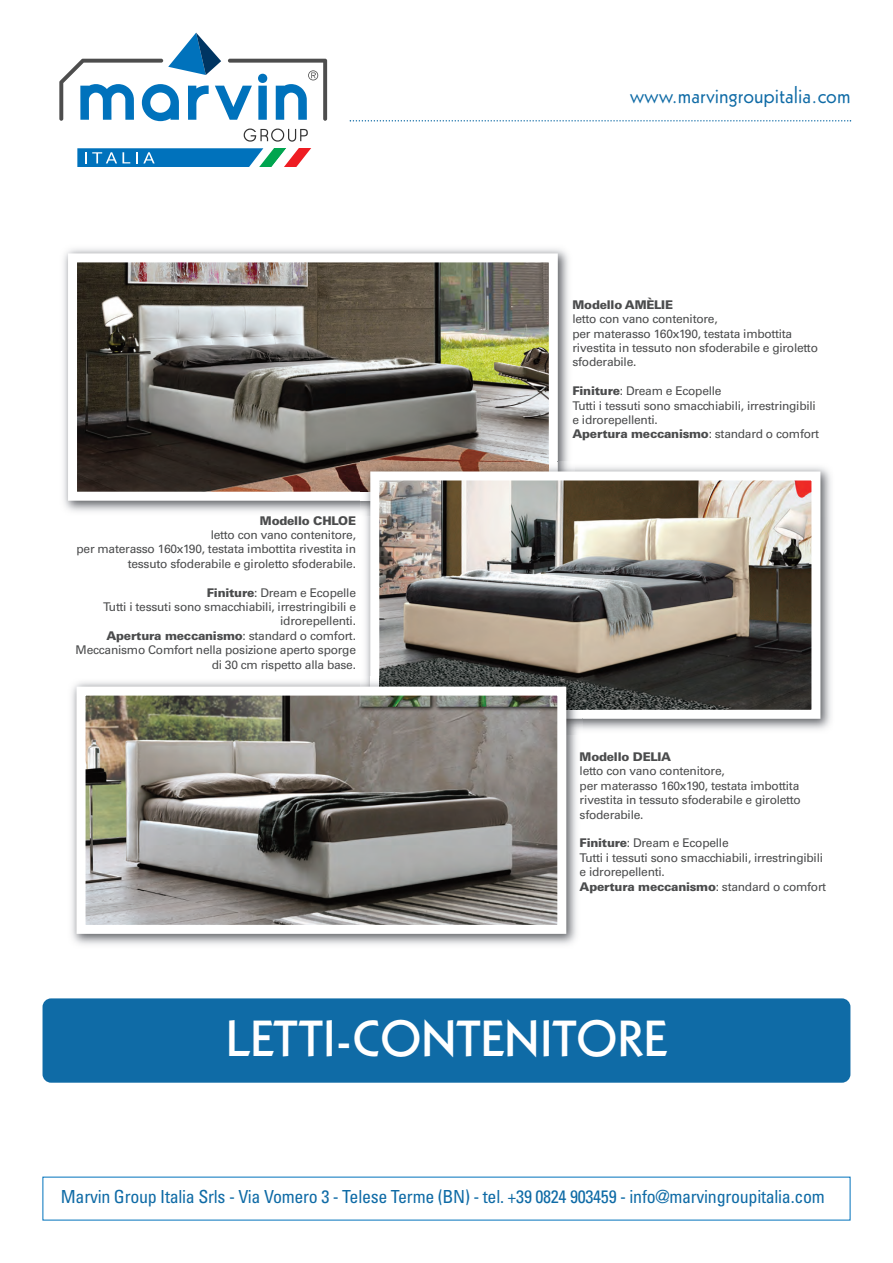
<style>
.page{position:relative;width:893px;height:1263px;background:#fff}
.page>*{position:absolute;margin:0;border:0;box-sizing:border-box;transform-origin:0 0}
.t1{font:49.5px "Geometric 231 BT Bold C";color:#fff}
.t2{font:23.55px "Geometric 231 BT Roman C";color:#0f6ba6}
.t3{font:condensed 18px "Univers";letter-spacing:-.015em;color:#0f6ba6}
.t4{font:12px/14.4px "Univers";letter-spacing:-.02em;color:#4b4c4d}
.t5{font:900 12px "Univers";letter-spacing:-.02em;color:#4b4c4d}
.s1{font-weight:900}
</style>
<div class="page">
<div style="left:43px;top:998px;width:807px;height:85px;background:#0f6ba6;border-radius:9px"></div>
<svg style="left:244px;top:128px;width:64px;height:14px"></svg>
<svg style="left:59px;top:33px;width:268px;height:88px"></svg>
<svg style="left:77px;top:148px;width:234px;height:19px;background:#3b89ba"></svg>
<svg style="left:350px;top:120px;width:501px;height:2px"></svg>
<img style="left:63px;top:248px;width:506px;height:264px">
<img style="left:78px;top:263px;width:470px;height:228px">
<div style="left:68px;top:253px;width:490px;height:248px;border:9px solid #fff"></div>
<img style="left:360px;top:462px;width:471px;height:268px">
<img style="left:380px;top:481px;width:430px;height:228px">
<div style="left:370px;top:471px;width:450px;height:248px;border:9px solid #fff"></div>
<img style="left:71px;top:677px;width:512px;height:268px">
<img style="left:87px;top:697px;width:469px;height:227px">
<div style="left:77px;top:687px;width:489px;height:247px;border:9px solid #fff"></div>
<h2 class="t2" style="left:630px;top:81px;width:222px">www.marvingroupitalia.com</h2>
<p class="t5" style="left:260px;top:516px;width:98px">Modello CHLOE</p>
<p class="t4" style="left:77px;top:528px;width:281px;text-align:right">letto con vano contenitore,<br>per materasso 160x190, testata imbottita rivestita in tessuto sfoderabile e giroletto sfoderabile.</p>
<p class="t4" style="left:76px;top:586px;width:282px;text-align:right"><span class="s1">Finiture</span>: Dream e Ecopelle<br>Tutti i tessuti sono smacchiabili, irrestringibili e idrorepellenti.<br><span class="s1">Apertura meccanismo</span>: standard o comfort.<br>Meccanismo Comfort nella posizione aperto sporge di 30 cm rispetto alla base.</p>
<p class="t5" style="left:572px;top:300px;width:102px">Modello AMÈLIE</p>
<p class="t4" style="left:572px;top:313px;width:247px">letto con vano contenitore,<br>per materasso 160x190, testata imbottita rivestita in tessuto non sfoderabile e giroletto sfoderabile.</p>
<p class="t4" style="left:572px;top:385px;width:248px"><span class="s1">Finiture</span>: Dream e Ecopelle<br>Tutti i tessuti sono smacchiabili, irrestringibili e idrorepellenti.<br><span class="s1">Apertura meccanismo</span>: standard o comfort</p>
<p class="t5" style="left:580px;top:752px;width:93px">Modello DELIA</p>
<p class="t4" style="left:580px;top:765px;width:223px">letto con vano contenitore,<br>per materasso 160x190, testata imbottita rivestita in tessuto sfoderabile e giroletto sfoderabile.</p>
<p class="t4" style="left:580px;top:837px;width:248px"><span class="s1">Finiture</span>: Dream e Ecopelle<br>Tutti i tessuti sono smacchiabili, irrestringibili e idrorepellenti.<br><span class="s1">Apertura meccanismo</span>: standard o comfort</p>
<h1 class="t1" style="left:226px;top:1009px;width:443px">LETTI-CONTENITORE</h1>
<h3 class="t3" style="left:61px;top:1190px;width:765px">Marvin Group Italia Srls - Via Vomero 3 - Telese Terme (BN) - tel. +39 0824 903459 - info@marvingroupitalia.com</h3>
</div>
